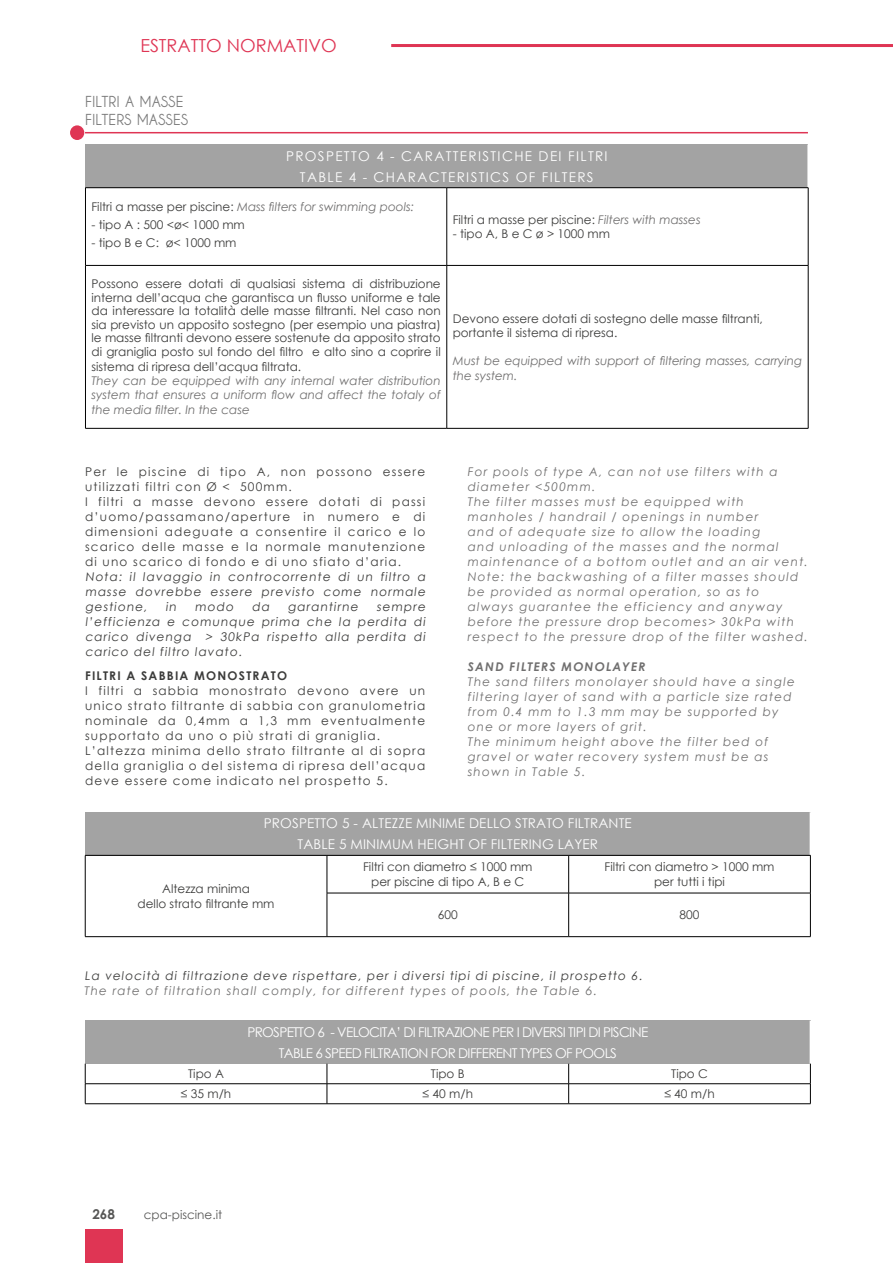
<style>
.page{position:relative;width:893px;height:1263px;background:#fff}
.page>*{position:absolute;margin:0;border:0;box-sizing:border-box;transform-origin:0 0}
.t1{font:18px "Century Gothic";color:#df3554}
.t2{font:700 15px/18px "Caviar Dreams";color:#797979}
.t3{font:13.5px/21px "Century Gothic";letter-spacing:-.05em;color:#fff;text-align:center}
.t4{font:13.5px/21px "Century Gothic";letter-spacing:.01em;color:#fff;text-align:center}
.t5{font:13.5px/21px "Century Gothic";letter-spacing:.1em;color:#fff;text-align:center}
.t6{font:700 13.5px "Century Gothic";color:#575756}
.t7{font:12px/15px "Century Gothic";letter-spacing:.1em;color:#3c3c3b}
.t8{font:italic 12px/15px "Century Gothic";letter-spacing:.1em;color:#706f6f}
.t9{font:12px/14.4px "Century Gothic";color:#3c3c3b;text-align:center}
.t10{font:italic 12px/14.4px "Century Gothic";color:#706f6f}
.t11{font:700 12px "Century Gothic";letter-spacing:.1em;color:#3c3c3b}
.t12{font:italic 700 12px "Century Gothic";letter-spacing:.1em;color:#706f6f}
.t13{font:12px "Century Gothic";color:#575756}
.s1{font-style:normal;color:#3c3c3b}
.s2{font-style:italic;color:#706f6f}
</style>
<div class="page">
<div style="left:85px;top:1229px;width:37px;height:34px;background:#df3554"></div>
<hr style="left:391px;top:44px;width:502px;height:3px;background:#df3554">
<hr style="left:85px;top:132px;width:723px;height:1px;background:#df3554">
<div style="left:85px;top:145px;width:723px;height:43px;background:#a3a3a3"></div>
<hr style="left:807px;top:145px;width:2px;height:43px;background:#fff">
<hr style="left:85px;top:187px;width:362px;height:1px;background:#000">
<hr style="left:85px;top:188px;width:1px;height:77px;background:#000">
<hr style="left:447px;top:187px;width:361px;height:1px;background:#000">
<hr style="left:446px;top:188px;width:1px;height:77px;background:#000">
<hr style="left:808px;top:188px;width:1px;height:77px;background:#000">
<hr style="left:85px;top:265px;width:362px;height:1px;background:#000">
<hr style="left:85px;top:266px;width:1px;height:162px;background:#000">
<hr style="left:447px;top:265px;width:361px;height:1px;background:#000">
<hr style="left:446px;top:266px;width:1px;height:162px;background:#000">
<hr style="left:808px;top:266px;width:1px;height:162px;background:#000">
<hr style="left:85px;top:428px;width:362px;height:1px;background:#000">
<hr style="left:447px;top:428px;width:361px;height:1px;background:#000">
<div style="left:85px;top:812px;width:725px;height:43px;background:#a3a3a3"></div>
<hr style="left:85px;top:855px;width:242px;height:1px;background:#000">
<hr style="left:85px;top:855px;width:1px;height:38px;background:#000">
<hr style="left:85px;top:893px;width:1px;height:43px;background:#000">
<hr style="left:85px;top:936px;width:242px;height:1px;background:#000">
<hr style="left:327px;top:855px;width:242px;height:1px;background:#000">
<hr style="left:327px;top:855px;width:1px;height:38px;background:#000">
<hr style="left:569px;top:855px;width:241px;height:1px;background:#000">
<hr style="left:568px;top:855px;width:1px;height:38px;background:#000">
<hr style="left:810px;top:855px;width:1px;height:38px;background:#000">
<hr style="left:327px;top:893px;width:242px;height:1px;background:#000">
<hr style="left:327px;top:893px;width:1px;height:43px;background:#000">
<hr style="left:569px;top:893px;width:241px;height:1px;background:#000">
<hr style="left:568px;top:893px;width:1px;height:43px;background:#000">
<hr style="left:810px;top:893px;width:1px;height:43px;background:#000">
<hr style="left:327px;top:936px;width:242px;height:1px;background:#000">
<hr style="left:569px;top:936px;width:241px;height:1px;background:#000">
<div style="left:85px;top:1020px;width:725px;height:44px;background:#a3a3a3"></div>
<hr style="left:85px;top:1083px;width:242px;height:1px;background:#000">
<svg style="left:85px;top:1064px;width:1px;height:39px"></svg>
<hr style="left:327px;top:1083px;width:242px;height:1px;background:#000">
<svg style="left:327px;top:1064px;width:1px;height:39px"></svg>
<hr style="left:569px;top:1083px;width:241px;height:1px;background:#000">
<svg style="left:568px;top:1064px;width:1px;height:39px"></svg>
<svg style="left:810px;top:1064px;width:1px;height:39px"></svg>
<hr style="left:85px;top:1103px;width:242px;height:1px;background:#000">
<hr style="left:327px;top:1103px;width:242px;height:1px;background:#000">
<hr style="left:569px;top:1103px;width:241px;height:1px;background:#000">
<div style="left:70px;top:125px;width:14px;height:15px;background:#df3554;border-radius:50%"></div>
<h1 class="t1" style="left:140px;top:33px;width:198px">ESTRATTO NORMATIVO</h1>
<p class="t2" style="left:85px;top:92px;width:105px">FILTRI A MASSE<br>FILTERS MASSES</p>
<p class="t5" style="left:286px;top:145px;width:323px">PROSPETTO 4 - CARATTERISTICHE DEI FILTRI<br>TABLE 4 - CHARACTERISTICS OF FILTERS</p>
<p class="t10" style="left:91px;top:200px;width:324px"><span class="s1">Filtri a masse per piscine:</span> Mass filters for swimming pools:</p>
<p class="t9" style="left:91px;top:218px;width:155px">- tipo A : 500 &lt;ø&lt; 1000 mm</p>
<p class="t9" style="left:91px;top:236px;width:147px">- tipo B e C: ø&lt; 1000 mm</p>
<p class="t9" style="left:453px;top:212px;width:249px">Filtri a masse per piscine: <span class="s2">Filters with masses</span></p>
<p class="t9" style="left:453px;top:227px;width:159px">- tipo A, B e C ø &gt; 1000 mm</p>
<p class="t7" style="left:91px;top:277px;width:351px;line-height:13.5px;text-align:justify">Possono essere dotati di qualsiasi sistema di distribuzione interna dell’acqua che garantisca un flusso uniforme e tale da interessare la totalità delle masse filtranti. Nel caso non sia previsto un apposito sostegno (per esempio una piastra) le masse filtranti devono essere sostenute da apposito strato di graniglia posto sul fondo del filtro e alto sino a coprire il</p>
<p class="t9" style="left:91px;top:359px;width:211px">sistema di ripresa dell’acqua filtrata.</p>
<p class="t8" style="left:91px;top:373px;width:351px;line-height:14.4px;text-align:justify">They can be equipped with any internal water distribution system that ensures a uniform flow and affect the totaly of the media filter. In the case</p>
<p class="t9" style="left:453px;top:312px;width:312px;line-height:13.5px;text-align:left">Devono essere dotati di sostegno delle masse filtranti, portante il sistema di ripresa.</p>
<p class="t10" style="left:453px;top:354px;width:351px">Must be equipped with support of filtering masses, carrying the system.</p>
<p class="t7" style="left:85px;top:464px;width:344px">Per le piscine di tipo A, non possono essere utilizzati filtri con Ø &lt; 500mm.<br>I filtri a masse devono essere dotati di passi d’uomo/passamano/aperture in numero e di dimensioni adeguate a consentire il carico e lo scarico delle masse e la normale manutenzione di uno scarico di fondo e di uno sfiato d’aria.<br>Nota: il lavaggio in controcorrente di un filtro a masse dovrebbe essere previsto come normale gestione,</p>
<p class="t7" style="left:165px;top:599px;width:14px">in</p>
<p class="t7" style="left:195px;top:599px;width:42px">modo</p>
<p class="t7" style="left:252px;top:599px;width:21px">da</p>
<p class="t7" style="left:288px;top:599px;width:74px">garantirne</p>
<p class="t7" style="left:85px;top:599px;width:344px;text-align:justify;text-indent:291px">sempre l’efficienza e comunque prima che la perdita di carico divenga &gt; 30kPa rispetto alla perdita di carico del filtro lavato.</p>
<p class="t11" style="left:85px;top:666px;width:204px">FILTRI A SABBIA MONOSTRATO</p>
<p class="t7" style="left:85px;top:683px;width:342px">I filtri a sabbia monostrato devono avere un unico strato filtrante di sabbia con granulometria nominale da 0,4mm a 1,3 mm eventualmente supportato da uno o più strati di graniglia.<br>L’altezza minima dello strato filtrante al di sopra della graniglia o del sistema di ripresa dell’acqua deve essere come indicato nel prospetto 5.</p>
<p class="t8" style="left:468px;top:464px;width:342px">For pools of type A, can not use filters with a diameter &lt;500mm.<br>The filter masses must be equipped with manholes / handrail / openings in number<br>and of adequate size to allow the loading<br>and unloading of the masses and the normal maintenance of a bottom outlet and an air vent.<br>Note: the backwashing of a filter masses should be provided as normal operation, so as to always guarantee the efficiency and anyway before the pressure drop becomes&gt; 30kPa with respect to the pressure drop of the filter washed.</p>
<p class="t12" style="left:468px;top:657px;width:179px">SAND FILTERS MONOLAYER</p>
<p class="t8" style="left:468px;top:674px;width:329px">The sand filters monolayer should have a single filtering layer of sand with a particle size rated from 0.4 mm to 1.3 mm may be supported by one or more layers of grit.<br>The minimum height above the filter bed of gravel or water recovery system must be as shown in Table 5.</p>
<p class="t4" style="left:264px;top:813px;width:369px">PROSPETTO 5 - ALTEZZE MINIME DELLO STRATO FILTRANTE<br>TABLE 5 MINIMUM HEIGHT OF FILTERING LAYER</p>
<p class="t9" style="left:138px;top:881px;width:138px">Altezza minima<br>dello strato filtrante mm</p>
<p class="t9" style="left:363px;top:860px;width:171px">Filtri con diametro ≤ 1000 mm per piscine di tipo A, B e C</p>
<p class="t9" style="left:604px;top:860px;width:172px">Filtri con diametro &gt; 1000 mm per tutti i tipi</p>
<p class="t7" style="left:438px;top:907px;width:21px">600</p>
<p class="t7" style="left:680px;top:907px;width:21px">800</p>
<p class="t7" style="left:84px;top:968px;width:561px">La velocità di filtrazione deve rispettare, per i diversi tipi di piscine, il prospetto 6.</p>
<p class="t8" style="left:84px;top:983px;width:514px">The rate of filtration shall comply, for different types of pools, the Table 6.</p>
<p class="t3" style="left:247px;top:1021px;width:402px">PROSPETTO 6 - VELOCITA’ DI FILTRAZIONE PER I DIVERSI TIPI DI PISCINE<br>TABLE 6 SPEED FILTRATION FOR DIFFERENT TYPES OF POOLS</p>
<p class="t7" style="left:188px;top:1066px;width:37px">Tipo A</p>
<p class="t7" style="left:431px;top:1066px;width:35px">Tipo B</p>
<p class="t7" style="left:671px;top:1066px;width:38px">Tipo C</p>
<p class="t7" style="left:181px;top:1086px;width:52px">≤ 35 m/h</p>
<p class="t7" style="left:423px;top:1086px;width:52px">≤ 40 m/h</p>
<p class="t7" style="left:664px;top:1086px;width:52px">≤ 40 m/h</p>
<p class="t6" style="left:92px;top:1204px;width:24px">268</p>
<p class="t13" style="left:144px;top:1206px;width:80px">cpa-piscine.it</p>
</div>
